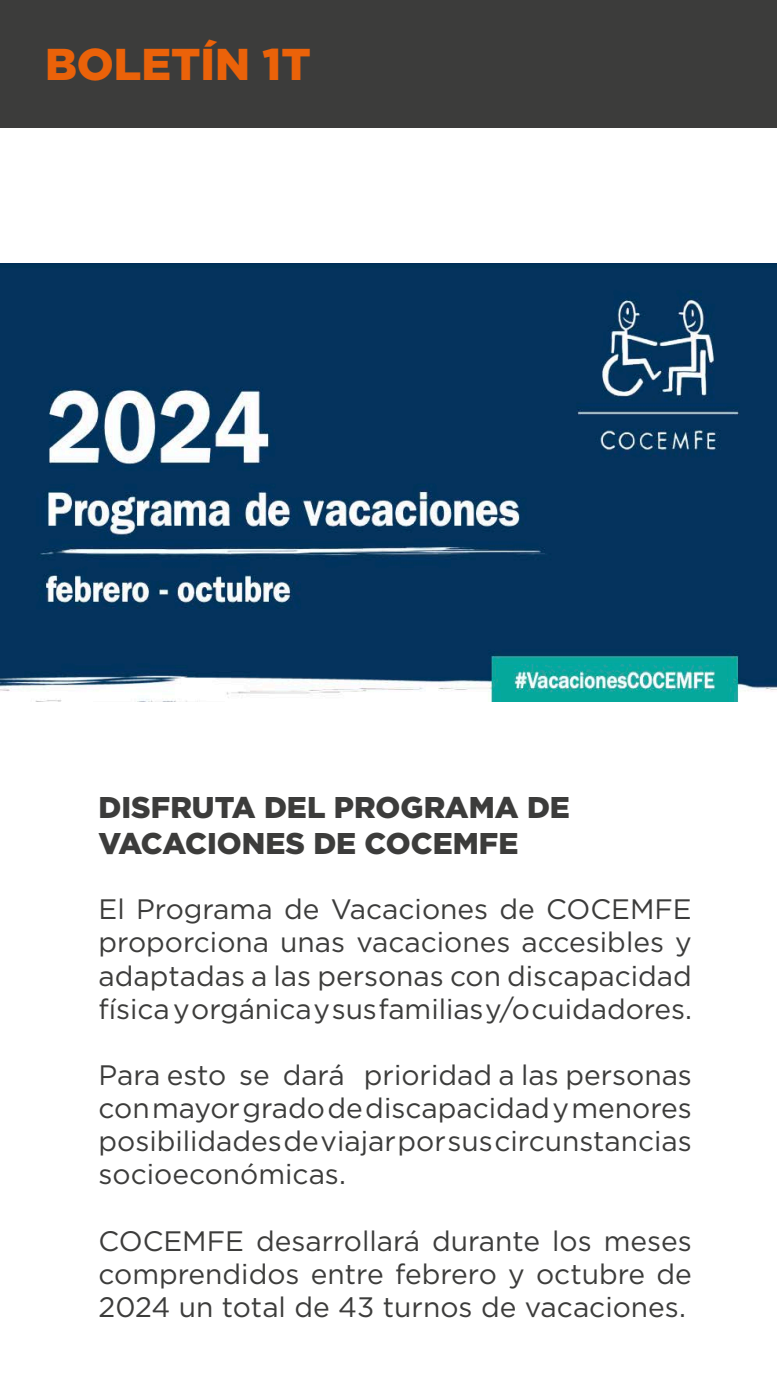
<style>
.page{position:relative;width:777px;height:1380px;background:#fff}
.page>*{position:absolute;margin:0;border:0;box-sizing:border-box;transform-origin:0 0}
.t1{font:900 44.56px "Gotham";color:#eb6209}
.t2{font:900 30px "Gotham";color:#3c3c3b}
.TEXTO_CORRIDO_-_MED{font:28.12px/33.1px "Gotham";color:#3c3c3b;text-align:justify}
</style>
<div class="page">
<div style="left:0;top:0;width:776px;height:128px;background:#3c3c3b"></div>
<img style="left:0;top:263px;width:776px;height:439px">
<h1 class="t1" style="left:45px;top:34px;width:267px">BOLETÍN 1T</h1>
<p class="t2" style="left:98px;top:787px;width:473px">DISFRUTA DEL PROGRAMA DE</p>
<p class="t2" style="left:98px;top:823px;width:421px">VACACIONES DE COCEMFE</p>
<p class="TEXTO_CORRIDO_-_MED" style="left:98px;top:892px;width:594px">El Programa de Vacaciones de COCEMFE proporciona unas vacaciones accesibles y adaptadas a las personas con discapacidad física y orgánica y sus familias y/o cuidadores.</p>
<p class="TEXTO_CORRIDO_-_MED" style="left:98px;top:1058px;width:594px">Para esto se dará prioridad a las personas con mayor grado de discapacidad y menores posibilidades de viajar por sus circunstancias socioeconómicas.</p>
<p class="TEXTO_CORRIDO_-_MED" style="left:98px;top:1224px;width:594px">COCEMFE desarrollará durante los meses comprendidos entre febrero y octubre de 2024 un total de 43 turnos de vacaciones.</p>
</div>
